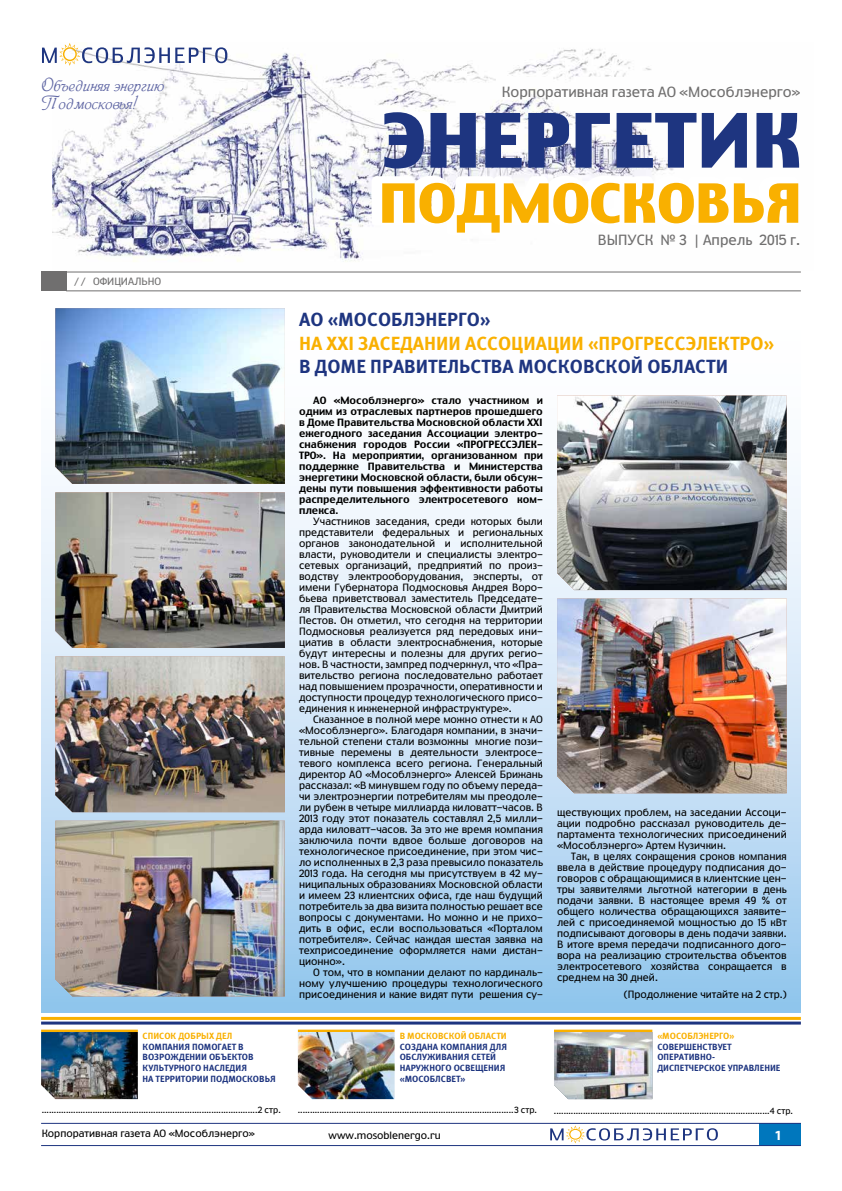
<style>
.page{position:relative;width:842px;height:1191px;background:#fff}
.page>*{position:absolute;margin:0;border:0;box-sizing:border-box;transform-origin:0 0}
.t1{font:700 74.1px "Truth CYR";color:#1e3580}
.t2{font:700 53.5px "Truth CYR";color:#f9b000}
.t3{font:700 19px "Meta Pro";color:#1e3580}
.t4{font:700 19px "Meta Pro";color:#f9b000}
.t5{font:18px "Heinrich Script";color:#5d64a2}
.t6{font:14px "Truth CYR";color:#706f6f}
.t7{font:700 14px "Myriad Pro";color:#fff}
.t8{font:10px/11px "Truth CYR";color:#000;text-align:justify}
.t9{font:500 10px/11px "Truth CYR";color:#000;text-align:justify}
.t10{font:10px "Truth CYR";color:#706f6f}
.t11{font:700 9px/10.8px "Meta Pro";color:#1e3580}
.t12{font:700 9px "Meta Pro";color:#f9b000}
.t13{font:8.5px "Truth CYR";color:#000}
</style>
<div class="page">
<svg style="left:41px;top:475px;width:760px;height:537px;background:#c2def5"></svg>
<svg style="left:550px;top:1125px;width:168px;height:18px"></svg>
<div style="left:759px;top:1123px;width:42px;height:23px;background:#0077bd"></div>
<hr style="left:41px;top:1122px;width:760px;height:1px;background:#1e3580">
<hr style="left:41px;top:1145px;width:760px;height:1px;background:#1e3580">
<img style="left:52px;top:49px;width:605px;height:213px">
<svg style="left:367px;top:158px;width:307px;height:82px"></svg>
<svg style="left:42px;top:43px;width:185px;height:23px"></svg>
<img style="left:554px;top:1032px;width:98px;height:67px">
<hr style="left:41px;top:1021px;width:760px;height:3px;background:#1e3580">
<hr style="left:41px;top:1017px;width:760px;height:3px;background:#f9b000">
<hr style="left:554px;top:1029px;width:98px;height:3px;background:#f9b000">
<hr style="left:298px;top:1029px;width:97px;height:3px;background:#f9b000">
<hr style="left:41px;top:1029px;width:97px;height:3px;background:#f9b000">
<img style="left:298px;top:1032px;width:97px;height:67px">
<img style="left:41px;top:1032px;width:97px;height:67px">
<div style="left:41px;top:271px;width:25px;height:20px;background:#706f6f"></div>
<hr style="left:66px;top:271px;width:735px;height:1px;background:#706f6f">
<hr style="left:66px;top:290px;width:735px;height:1px;background:#706f6f">
<img style="left:55px;top:308px;width:230px;height:176px">
<img style="left:55px;top:820px;width:230px;height:176px">
<img style="left:55px;top:492px;width:230px;height:156px">
<img style="left:557px;top:395px;width:230px;height:195px">
<img style="left:55px;top:656px;width:230px;height:156px">
<img style="left:557px;top:598px;width:230px;height:195px">
<h3 class="t5" style="left:42px;top:74px;width:124px">Объединяя энергию</h3>
<h3 class="t6" style="left:502px;top:83px;width:300px">Корпоративная газета АО «Мособлэнерго»</h3>
<h3 class="t5" style="left:42px;top:93px;width:98px">Подмосковья!</h3>
<h1 class="t1" style="left:382px;top:96px;width:421px">ЭНЕРГЕТИК</h1>
<h2 class="t2" style="left:379px;top:171px;width:424px">ПОДМОСКОВЬЯ</h2>
<h3 class="t6" style="left:598px;top:232px;width:204px">ВЫПУСК № 3 | Апрель 2015 г.</h3>
<p class="t10" style="left:74px;top:275px;width:88px">/ / ОФИЦИАЛЬНО</p>
<p class="t12" style="left:143px;top:1030px;width:91px">СПИСОК ДОБРЫХ ДЕЛ</p>
<p class="t11" style="left:143px;top:1041px;width:135px">КОМПАНИЯ ПОМОГАЕТ В<br>ВОЗРОЖДЕНИИ ОБЪЕКТОВ<br>КУЛЬТУРНОГО НАСЛЕДИЯ<br>НА ТЕРРИТОРИИ ПОДМОСКОВЬЯ</p>
<h3 class="t3" style="left:299px;top:308px;width:193px">АО «МОСОБЛЭНЕРГО»</h3>
<h3 class="t4" style="left:299px;top:331px;width:477px">НА ХХI ЗАСЕДАНИИ АССОЦИАЦИИ «ПРОГРЕССЭЛЕКТРО»</h3>
<h3 class="t3" style="left:299px;top:354px;width:430px">В ДОМЕ ПРАВИТЕЛЬСТВА МОСКОВСКОЙ ОБЛАСТИ</h3>
<p class="t9" style="left:299px;top:394px;width:245px;text-indent:14px">АО «Мособлэнерго» стало участником и одним из отраслевых партнеров прошедшего в Доме Правительства Московской области XXI ежегодного заседания Ассоциации электро&shy;снабжения городов России «ПРОГРЕССЭЛЕК-ТРО». На мероприятии, организованном при поддержке Правительства и Министерства энергетики Московской области, были обсуж&shy;дены пути повышения эффективности работы распределительного электросетевого ком&shy;плекса.</p>
<p class="t8" style="left:299px;top:515px;width:245px;text-indent:14px">Участников заседания, среди которых были представители федеральных и региональных органов законодательной и исполнительной власти, руководители и специалисты электро&shy;сетевых организаций, предприятий по произ&shy;водству электрооборудования, эксперты, от имени Губернатора Подмосковья Андрея Воро&shy;бьева приветствовал заместитель Председате&shy;ля Правительства Московской области Дмитрий Пестов. Он отметил, что сегодня на территории Подмосковья реализуется ряд передовых ини&shy;циатив в области электроснабжения, которые будут интересны и полезны для других регио&shy;нов. В частности, зампред подчеркнул, что «Пра&shy;вительство региона последовательно работает над повышением прозрачности, оперативности и доступности процедур технологического присо&shy;единения к инженерной инфраструктуре».</p>
<p class="t8" style="left:299px;top:713px;width:245px;text-indent:14px">Сказанное в полной мере можно отнести к АО «Мособлэнерго». Благодаря компании, в значи&shy;тельной степени стали возможны многие пози&shy;тивные перемены в деятельности электросе&shy;тевого комплекса всего региона. Генеральный директор АО «Мособлэнерго» Алексей Брижань рассказал: «В минувшем году по объему переда&shy;чи электроэнергии потребителям мы преодоле&shy;ли рубеж в четыре миллиарда киловатт-часов. В 2013 году этот показатель составлял 2,5 милли&shy;арда киловатт-часов. За это же время компания заключила почти вдвое больше договоров на технологическое присоединение, при этом чис&shy;ло исполненных в 2,3 раза превысило показатель 2013 года. На сегодня мы присутствуем в 42 му&shy;ниципальных образованиях Московской области и имеем 23 клиентских офиса, где наш будущий потребитель за два визита полностью решает все вопросы с документами. Но можно и не прихо&shy;дить в офис, если воспользоваться «Порталом потребителя». Сейчас каждая шестая заявка на техприсоединение оформляется нами дистан&shy;ционно».</p>
<p class="t8" style="left:299px;top:966px;width:245px;text-indent:14px">О том, что в компании делают по кардиналь&shy;ному улучшению процедуры технологического присоединения и какие видят пути решения су-</p>
<p class="t12" style="left:400px;top:1030px;width:108px">В МОСКОВСКОЙ ОБЛАСТИ</p>
<p class="t11" style="left:400px;top:1041px;width:109px">СОЗДАНА КОМПАНИЯ ДЛЯ<br>ОБСЛУЖИВАНИЯ СЕТЕЙ<br>НАРУЖНОГО ОСВЕЩЕНИЯ «МОСОБЛСВЕТ»</p>
<p class="t8" style="left:557px;top:807px;width:231px">ществующих проблем, на заседании Ассоци&shy;ации подробно рассказал руководитель де&shy;партамента технологических присоединений «Мособлэнерго» Артем Кузичкин.</p>
<p class="t8" style="left:557px;top:851px;width:231px;text-indent:14px">Так, в целях сокращения сроков компания ввела в действие процедуру подписания до&shy;говоров с обращающимися в клиентские цен&shy;тры заявителями льготной категории в день подачи заявки. В настоящее время 49 % от общего количества обращающихся заявите&shy;лей с присоединяемой мощностью до 15 кВт подписывают договоры в день подачи заявки.<br>В итоге время передачи подписанного дого&shy;вора на реализацию строительства объектов электросетевого хозяйства сокращается в среднем на 30 дней.</p>
<p class="t8" style="left:624px;top:989px;width:164px">(Продолжение читайте на 2 стр.)</p>
<p class="t12" style="left:657px;top:1030px;width:79px">«МОСОБЛЭНЕРГО»</p>
<p class="t11" style="left:657px;top:1041px;width:125px">СОВЕРШЕНСТВУЕТ<br>ОПЕРАТИВНО-<br>ДИСПЕТЧЕРСКОЕ УПРАВЛЕНИЕ</p>
<p class="t13" style="left:42px;top:1104px;width:241px">.........................................................................................2 стр.</p>
<p class="t13" style="left:298px;top:1105px;width:241px">.........................................................................................3 стр.</p>
<p class="t13" style="left:554px;top:1105px;width:241px">.........................................................................................4 стр.</p>
<p class="t8" style="left:42px;top:1128px;width:214px">Корпоративная газета АО «Мособлэнерго»</p>
<p class="t8" style="left:329px;top:1129px;width:114px">www.mosoblenergo.ru</p>
<h3 class="t7" style="left:775px;top:1125px;width:9px">1</h3>
</div>
